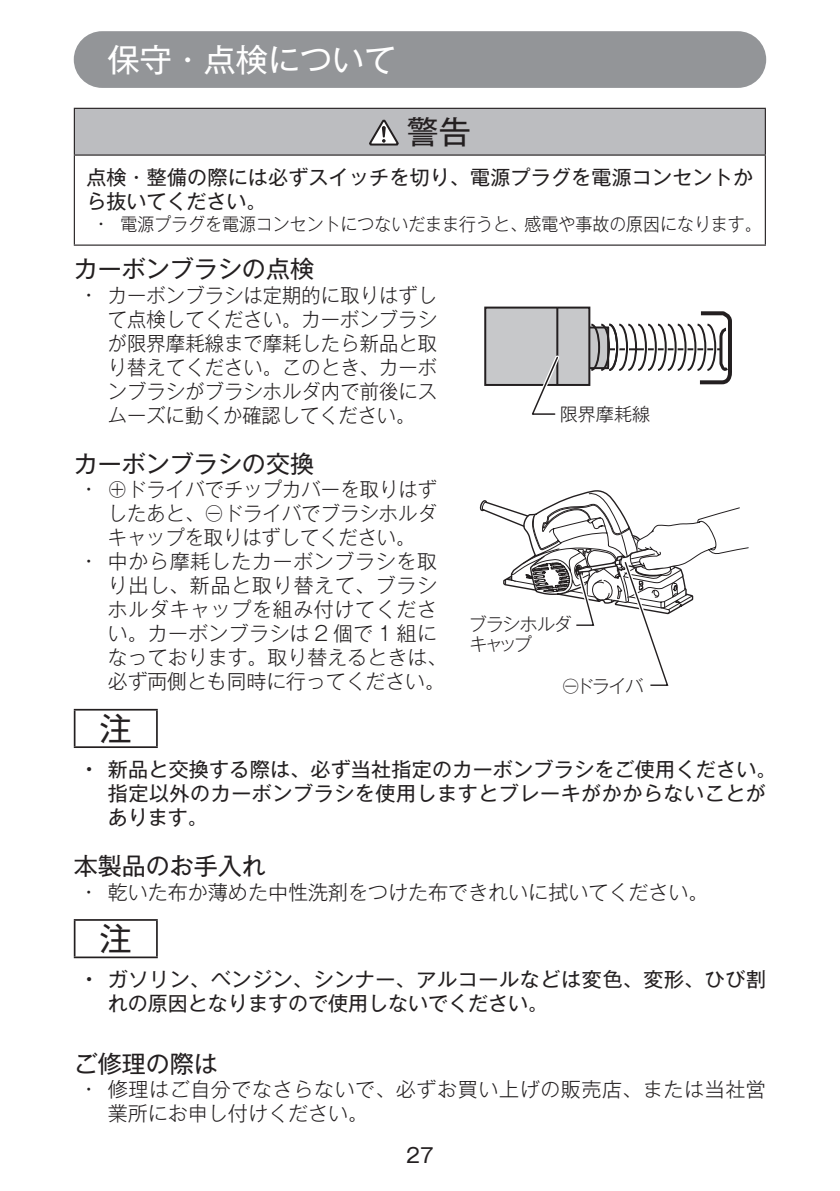
<style>
.page{position:relative;width:840px;height:1191px;background:#fff}
.page>*{position:absolute;margin:0;border:0;box-sizing:border-box;transform-origin:0 0}
.t1{font:32px "Gothic MB101 Pro";color:#fff}
.t2{font:32px "Gothic MB101 Pro";color:#231f20}
.t3{font:24px "Gothic MB101 Pro";color:#231f20}
.t4{font:300 20px/24px "Gothic MB101 Pro";letter-spacing:.01em;color:#231f20;text-align:justify}
.t5{font:20px/24px "Gothic MB101 Pro";letter-spacing:.015em;color:#231f20}
.t6{font:300 20px/24px "Gothic MB101 Pro";letter-spacing:.04em;color:#231f20}
.t7{font:20px/24px "Gothic MB101 Pro";letter-spacing:.035em;color:#231f20}
.t8{font:300 20px/24px "Gothic MB101 Pro";letter-spacing:.03em;color:#231f20}
.t9{font:300 18px "Gothic MB101 Pro";color:#231f20}
.t10{font:18px/20px "Gothic MB101 Pro Light 90 msp RKSJ H";letter-spacing:-.085em;color:#231f20}
.s1{font-weight:500}
</style>
<div class="page">
<div style="left:74px;top:31px;width:691px;height:57px;background:#939598;border-radius:28px"></div>
<div style="left:74px;top:108px;width:690px;height:47px;background:#bcbdc0"></div>
<hr style="left:74px;top:156px;width:1px;height:88px;background:#231f20">
<hr style="left:764px;top:156px;width:1px;height:88px;background:#231f20">
<hr style="left:74px;top:108px;width:691px;height:1px;background:#231f20">
<hr style="left:74px;top:109px;width:1px;height:45px;background:#231f20">
<hr style="left:764px;top:109px;width:1px;height:45px;background:#231f20">
<hr style="left:74px;top:154px;width:691px;height:2px;background:#231f20">
<hr style="left:74px;top:244px;width:691px;height:2px;background:#231f20">
<svg style="left:369px;top:120px;width:29px;height:26px"></svg>
<hr style="left:74px;top:709px;width:84px;height:1px;background:#231f20">
<hr style="left:74px;top:710px;width:1px;height:36px;background:#231f20">
<hr style="left:156px;top:710px;width:2px;height:36px;background:#231f20">
<hr style="left:74px;top:746px;width:84px;height:2px;background:#231f20">
<hr style="left:74px;top:919px;width:84px;height:1px;background:#231f20">
<hr style="left:74px;top:920px;width:1px;height:36px;background:#231f20">
<hr style="left:156px;top:920px;width:2px;height:36px;background:#231f20">
<hr style="left:74px;top:956px;width:84px;height:2px;background:#231f20">
<svg style="left:590px;top:309px;width:142px;height:77px"></svg>
<div style="left:485px;top:307px;width:104px;height:78px;background:#c7c8ca"></div>
<div style="left:484px;top:306px;width:106px;height:80px;border:2px solid #231f20"></div>
<hr style="left:556px;top:307px;width:2px;height:78px;background:#231f20">
<svg style="left:526px;top:352px;width:36px;height:63px"></svg>
<svg style="left:479px;top:490px;width:270px;height:196px"></svg>
<h1 class="t1" style="left:108px;top:33px;width:290px">保守・点検について</h1>
<h1 class="t2" style="left:406px;top:105px;width:65px">警告</h1>
<p class="t5" style="left:86px;top:162px;width:668px">点検・整備の際には必ずスイッチを切り、電源プラグを電源コンセントから抜いてください。</p>
<p class="t9" style="left:98px;top:209px;width:665px">• 電源プラグを電源コンセントにつないだまま行うと、感電や事故の原因になります。</p>
<p class="t3" style="left:74px;top:249px;width:241px">カーボンブラシの点検</p>
<p class="t4" style="left:108px;top:280px;width:330px;text-indent:-23px">• カーボンブラシは定期的に取りはずして点検してください。カーボンブラシが限界摩耗線まで摩耗したら新品と取り替えてください。このとき、カーボンブラシがブラシホルダ内で前後にスムーズに動くか確認してください。</p>
<p class="t3" style="left:74px;top:444px;width:241px">カーボンブラシの交換</p>
<p class="t4" style="left:108px;top:475px;width:330px;text-indent:-23px">• ⊕ドライバでチップカバーを取りはずしたあと、⊖ドライバでブラシホルダキャップを取りはずしてください。</p>
<p class="t6" style="left:108px;top:547px;width:340px;text-indent:-23px">• 中から摩耗したカーボンブラシを取り出し、新品と取り替えて、ブラシホルダキャップを組み付けてください。カーボンブラシは 2 個で 1 組になっております。取り替えるときは、必ず両側とも同時に行ってください。</p>
<h1 class="t2" style="left:100px;top:702px;width:33px">注</h1>
<p class="t5" style="left:108px;top:754px;width:669px;text-indent:-23px"><span class="s1">•</span> 新品と交換する際は、必ず当社指定のカーボンブラシをご使用ください。指定以外のカーボンブラシを使用しますとブレーキがかからないことがあります。</p>
<p class="t3" style="left:74px;top:846px;width:193px">本製品のお手入れ</p>
<p class="t4" style="left:85px;top:877px;width:624px">• 乾いた布か薄めた中性洗剤をつけた布できれいに拭いてください。</p>
<h1 class="t2" style="left:100px;top:912px;width:33px">注</h1>
<p class="t7" style="left:108px;top:964px;width:659px;text-indent:-23px"><span class="s1">•</span> ガソリン、ベンジン、シンナー、アルコールなどは変色、変形、ひび割れの原因となりますので使用しないでください。</p>
<p class="t3" style="left:74px;top:1043px;width:145px">ご修理の際は</p>
<p class="t8" style="left:108px;top:1074px;width:659px;text-indent:-23px">• 修理はご自分でなさらないで、必ずお買い上げの販売店、または当社営業所にお申し付けください。</p>
<p class="t9" style="left:559px;top:399px;width:91px">限界摩耗線</p>
<p class="t10" style="left:468px;top:611px;width:104px">ブラシホルダキャップ</p>
<p class="t10" style="left:561px;top:674px;width:83px">⊖ドライバ</p>
<p class="t5" style="left:406px;top:1140px;width:29px">27</p>
</div>
